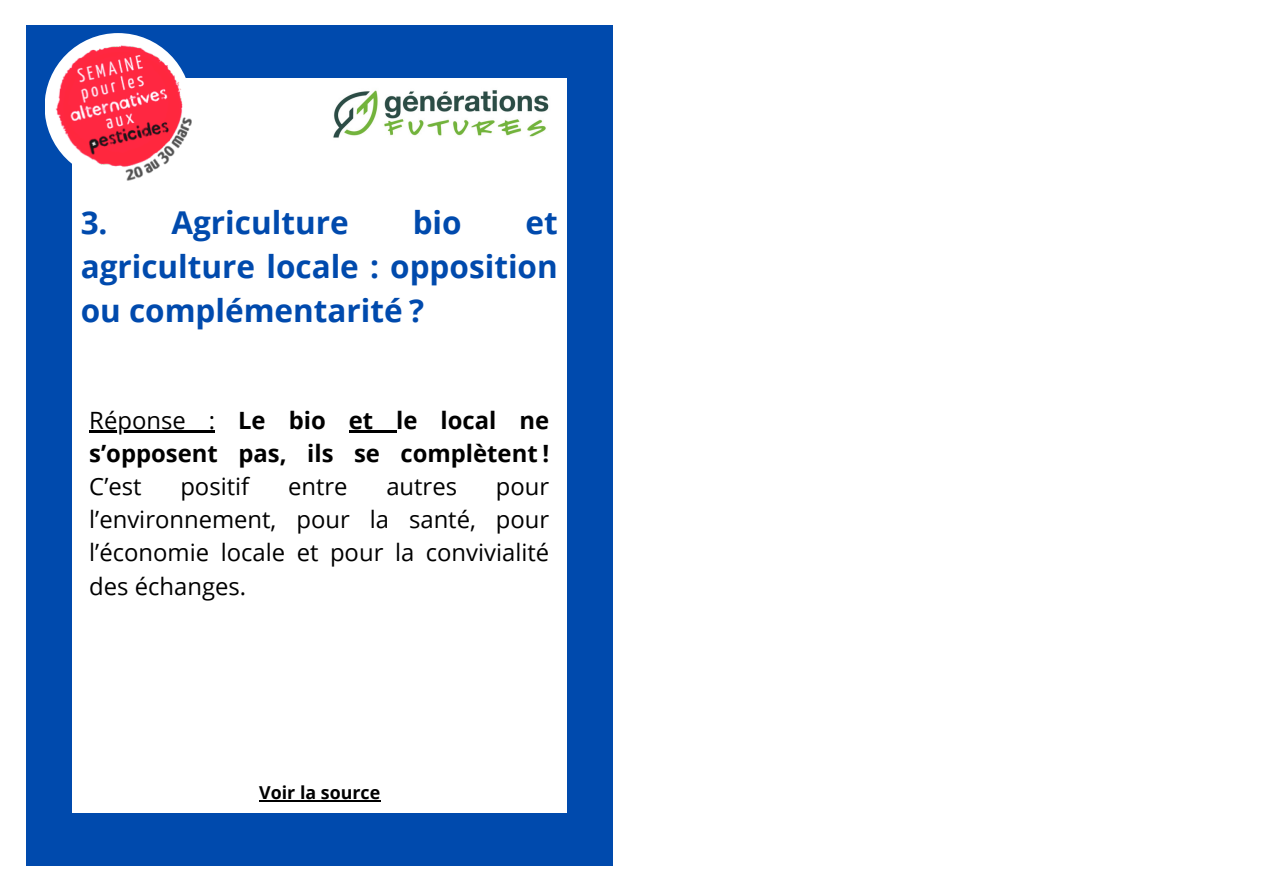
<style>
.page{position:relative;width:1263px;height:893px;background:#fff}
.page>*{position:absolute;margin:0;border:0;box-sizing:border-box;transform-origin:0 0}
.t1{font:700 31.5px/43.9px "Open Sans";color:#004aad;text-align:justify}
.t2{font:23.85px/33.2px "Open Sans";color:#000;text-align:justify}
.t3{font:700 23.85px/33.2px "Open Sans";color:#000}
.t4{font:700 17.85px "Open Sans";color:#000}
.s1{font-weight:400}
</style>
<div class="page">
<div style="left:26px;top:25px;width:587px;height:840px;background:#004aad"></div>
<div style="left:72px;top:78px;width:494px;height:734px;background:#fff"></div>
<div style="left:45px;top:33px;width:147px;height:147px;background:#fff;border-radius:50%"></div>
<img style="left:333px;top:90px;width:216px;height:48px">
<img style="left:55px;top:46px;width:136px;height:134px">
<hr style="left:89px;top:430px;width:126px;height:2px;background:#000">
<hr style="left:349px;top:430px;width:47px;height:2px;background:#000">
<hr style="left:259px;top:800px;width:121px;height:2px;background:#000">
<h1 class="t1" style="left:81px;top:200px;width:269px">3. Agriculture</h1>
<h1 class="t1" style="left:413px;top:200px;width:51px">bio</h1>
<h1 class="t1" style="left:81px;top:200px;width:479px;text-indent:445px">et agriculture locale : opposition ou complémentarité ?</h1>
<p class="t3" style="left:89px;top:403px;width:461px"><span class="s1">Réponse :</span> Le bio et le local ne s’opposent pas, ils se complètent !</p>
<p class="t2" style="left:89px;top:469px;width:54px">C’est</p>
<p class="t2" style="left:180px;top:469px;width:70px">positif</p>
<p class="t2" style="left:288px;top:469px;width:61px">entre</p>
<p class="t2" style="left:386px;top:469px;width:72px">autres</p>
<p class="t2" style="left:89px;top:469px;width:461px;text-indent:407px">pour l’environnement, pour la santé, pour l’économie locale et pour la convivialité des échanges.</p>
<p class="t4" style="left:259px;top:780px;width:123px">Voir la source</p>
</div>
